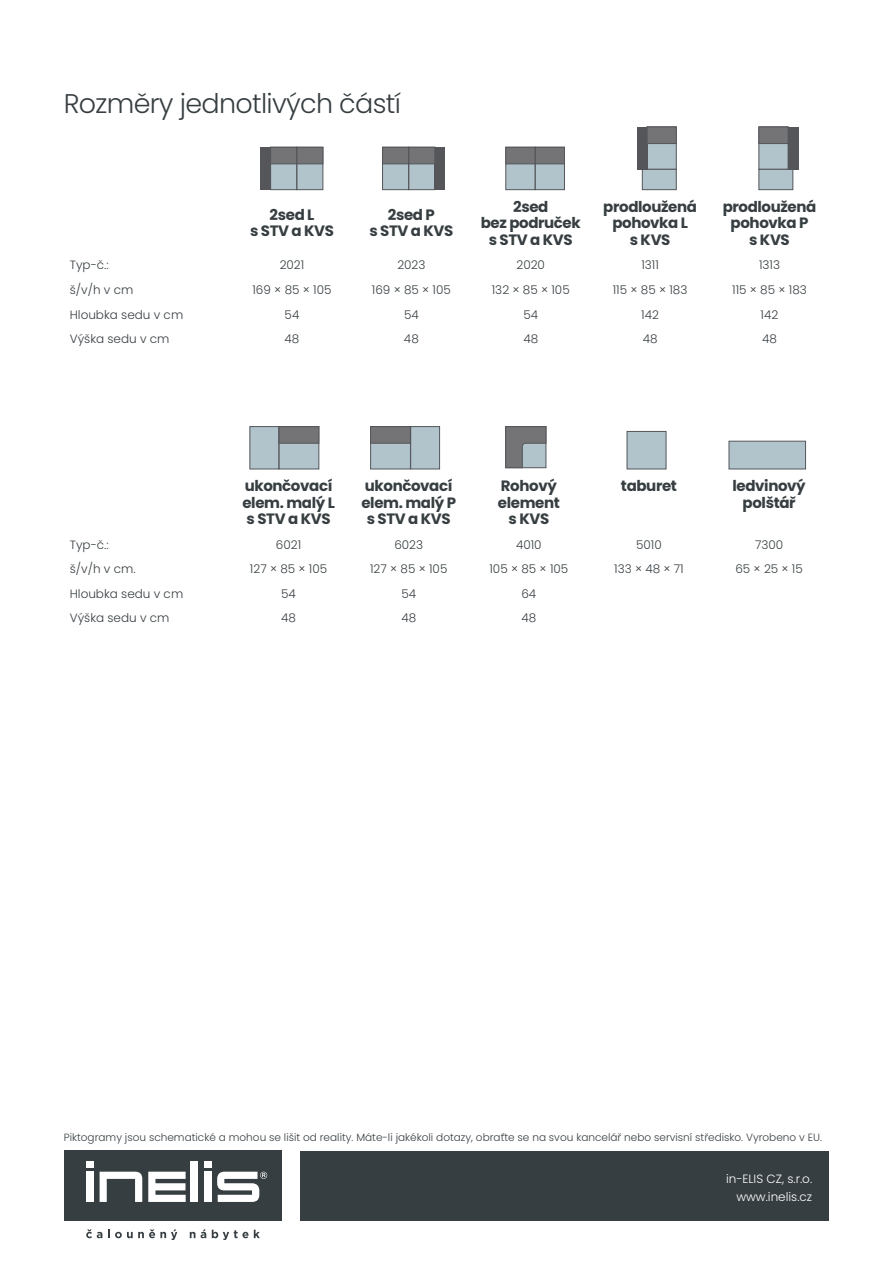
<style>
.page{position:relative;width:893px;height:1263px;background:#fff}
.page>*{position:absolute;margin:0;border:0;box-sizing:border-box;transform-origin:0 0}
.t1{font:300 27px "Poppins";letter-spacing:-.025em;color:#373e41}
.t2{font:700 15px/16.5px "Poppins";letter-spacing:-.025em;color:#373e41;text-align:center}
.t3{font:300 12px "Poppins";color:#373e41}
.t4{font:300 12px/18px "Poppins";color:#fff;text-align:right}
.popisek{font:300 10.5px "Poppins";color:#373e41}
</style>
<div class="page">
<div style="left:64px;top:1151px;width:218px;height:70px;background:#373e41"></div>
<div style="left:86px;top:1172px;width:7px;height:30px;background:#fff"></div>
<svg style="left:100px;top:1172px;width:42px;height:30px"></svg>
<svg style="left:148px;top:1172px;width:38px;height:30px"></svg>
<div style="left:191px;top:1161px;width:7px;height:41px;background:#fff"></div>
<div style="left:204px;top:1172px;width:8px;height:30px;background:#fff"></div>
<div style="left:86px;top:1161px;width:7px;height:6px;background:#fff"></div>
<div style="left:204px;top:1161px;width:8px;height:6px;background:#fff"></div>
<svg style="left:217px;top:1172px;width:50px;height:30px"></svg>
<svg style="left:86px;top:1229px;width:16px;height:9px"></svg>
<svg style="left:108px;top:1229px;width:69px;height:11px"></svg>
<svg style="left:190px;top:1232px;width:5px;height:6px"></svg>
<svg style="left:201px;top:1229px;width:5px;height:9px"></svg>
<svg style="left:212px;top:1230px;width:48px;height:10px"></svg>
<div style="left:300px;top:1151px;width:529px;height:69px;background:#373e41"></div>
<div style="left:279px;top:426px;width:40px;height:43px;background:#b1c3cb;border:1px solid #54565a"></div>
<div style="left:250px;top:426px;width:29px;height:43px;background:#b1c3cb;border:1px solid #54565a"></div>
<div style="left:279px;top:426px;width:40px;height:17px;background:#747477;border:1px solid #54565a"></div>
<div style="left:370px;top:426px;width:41px;height:43px;background:#b1c3cb;border:1px solid #54565a"></div>
<div style="left:410px;top:426px;width:30px;height:43px;background:#b1c3cb;border:1px solid #54565a"></div>
<div style="left:370px;top:426px;width:41px;height:17px;background:#747477;border:1px solid #54565a"></div>
<div style="left:297px;top:147px;width:26px;height:43px;background:#b1c3cb;border:1px solid #54565a"></div>
<div style="left:270px;top:147px;width:27px;height:43px;background:#b1c3cb;border:1px solid #54565a"></div>
<div style="left:261px;top:147px;width:10px;height:43px;background:#54565a"></div>
<div style="left:297px;top:147px;width:26px;height:17px;background:#747477;border:1px solid #54565a"></div>
<div style="left:270px;top:147px;width:27px;height:17px;background:#747477;border:1px solid #54565a"></div>
<div style="left:409px;top:147px;width:26px;height:43px;background:#b1c3cb;border:1px solid #54565a"></div>
<div style="left:382px;top:147px;width:27px;height:43px;background:#b1c3cb;border:1px solid #54565a"></div>
<div style="left:435px;top:147px;width:10px;height:43px;background:#54565a"></div>
<div style="left:409px;top:147px;width:26px;height:17px;background:#747477;border:1px solid #54565a"></div>
<div style="left:382px;top:147px;width:27px;height:17px;background:#747477;border:1px solid #54565a"></div>
<div style="left:535px;top:147px;width:30px;height:43px;background:#b1c3cb;border:1px solid #54565a"></div>
<div style="left:505px;top:147px;width:30px;height:43px;background:#b1c3cb;border:1px solid #54565a"></div>
<div style="left:535px;top:147px;width:30px;height:17px;background:#747477;border:1px solid #54565a"></div>
<div style="left:505px;top:147px;width:30px;height:17px;background:#747477;border:1px solid #54565a"></div>
<div style="left:647px;top:127px;width:29px;height:43px;background:#b1c3cb;border:1px solid #54565a"></div>
<div style="left:642px;top:169px;width:34px;height:21px;background:#b1c3cb;border:1px solid #54565a"></div>
<div style="left:637px;top:127px;width:10px;height:43px;background:#54565a"></div>
<div style="left:647px;top:127px;width:29px;height:17px;background:#747477;border:1px solid #54565a"></div>
<div style="left:759px;top:127px;width:29px;height:43px;background:#b1c3cb"></div>
<div style="left:759px;top:169px;width:34px;height:21px;background:#b1c3cb;border:1px solid #54565a"></div>
<div style="left:788px;top:127px;width:10px;height:43px;background:#54565a"></div>
<div style="left:759px;top:127px;width:29px;height:17px;background:#747477;border:1px solid #54565a"></div>
<svg style="left:505px;top:426px;width:41px;height:42px;background:#83888d"></svg>
<div style="left:627px;top:431px;width:39px;height:38px;background:#b1c3cb;border:1px solid #54565a"></div>
<div style="left:729px;top:441px;width:77px;height:28px;background:#b1c3cb;border:1px solid #54565a"></div>
<h2 class="t1" style="left:64px;top:88px;width:339px">Rozměry jednotlivých částí</h2>
<h3 class="t2" style="left:250px;top:206px;width:86px">2sed L<br>s STV a KVS</h3>
<h3 class="t2" style="left:369px;top:206px;width:86px">2sed P<br>s STV a KVS</h3>
<h3 class="t2" style="left:481px;top:198px;width:101px">2sed<br>bez područek s STV a KVS</h3>
<h3 class="t2" style="left:603px;top:198px;width:95px">prodloužená pohovka L<br>s KVS</h3>
<h3 class="t2" style="left:723px;top:198px;width:95px">prodloužená pohovka P<br>s KVS</h3>
<p class="t3" style="left:70px;top:258px;width:40px">Typ-č.:</p>
<p class="t3" style="left:280px;top:258px;width:26px">2021</p>
<p class="t3" style="left:397px;top:258px;width:30px">2023</p>
<p class="t3" style="left:516px;top:258px;width:30px">2020</p>
<p class="t3" style="left:641px;top:258px;width:19px">1311</p>
<p class="t3" style="left:759px;top:258px;width:23px">1313</p>
<p class="t3" style="left:70px;top:283px;width:65px">š/v/h v cm</p>
<p class="t3" style="left:252px;top:283px;width:81px">169 × 85 × 105</p>
<p class="t3" style="left:372px;top:283px;width:81px">169 × 85 × 105</p>
<p class="t3" style="left:492px;top:283px;width:79px">132 × 85 × 105</p>
<p class="t3" style="left:613px;top:283px;width:76px">115 × 85 × 183</p>
<p class="t3" style="left:732px;top:283px;width:76px">115 × 85 × 183</p>
<p class="t3" style="left:70px;top:307px;width:115px">Hloubka sedu v cm</p>
<p class="t3" style="left:285px;top:307px;width:16px">54</p>
<p class="t3" style="left:404px;top:307px;width:16px">54</p>
<p class="t3" style="left:523px;top:307px;width:16px">54</p>
<p class="t3" style="left:641px;top:307px;width:19px">142</p>
<p class="t3" style="left:761px;top:307px;width:19px">142</p>
<p class="t3" style="left:70px;top:332px;width:101px">Výška sedu v cm</p>
<p class="t3" style="left:285px;top:332px;width:16px">48</p>
<p class="t3" style="left:404px;top:332px;width:16px">48</p>
<p class="t3" style="left:523px;top:332px;width:16px">48</p>
<p class="t3" style="left:643px;top:332px;width:16px">48</p>
<p class="t3" style="left:762px;top:332px;width:16px">48</p>
<h3 class="t2" style="left:242px;top:478px;width:94px;text-align:left">ukončovací elem. malý L s STV a KVS</h3>
<h3 class="t2" style="left:361px;top:478px;width:96px">ukončovací elem. malý P s STV a KVS</h3>
<h3 class="t2" style="left:498px;top:478px;width:63px">Rohový element s KVS</h3>
<h3 class="t2" style="left:621px;top:478px;width:58px">taburet</h3>
<h3 class="t2" style="left:732px;top:478px;width:75px">ledvinový polštář</h3>
<p class="t3" style="left:70px;top:537px;width:40px">Typ-č.:</p>
<p class="t3" style="left:276px;top:537px;width:27px">6021</p>
<p class="t3" style="left:394px;top:537px;width:30px">6023</p>
<p class="t3" style="left:516px;top:537px;width:27px">4010</p>
<p class="t3" style="left:636px;top:537px;width:27px">5010</p>
<p class="t3" style="left:755px;top:537px;width:30px">7300</p>
<p class="t3" style="left:70px;top:562px;width:67px">š/v/h v cm.</p>
<p class="t3" style="left:250px;top:562px;width:79px">127 × 85 × 105</p>
<p class="t3" style="left:370px;top:562px;width:79px">127 × 85 × 105</p>
<p class="t3" style="left:489px;top:562px;width:80px">105 × 85 × 105</p>
<p class="t3" style="left:614px;top:562px;width:71px">133 × 48 × 71</p>
<p class="t3" style="left:735px;top:562px;width:69px">65 × 25 × 15</p>
<p class="t3" style="left:70px;top:587px;width:115px">Hloubka sedu v cm</p>
<p class="t3" style="left:281px;top:587px;width:16px">54</p>
<p class="t3" style="left:401px;top:587px;width:16px">54</p>
<p class="t3" style="left:521px;top:587px;width:16px">64</p>
<p class="t3" style="left:70px;top:611px;width:101px">Výška sedu v cm</p>
<p class="t3" style="left:281px;top:611px;width:16px">48</p>
<p class="t3" style="left:401px;top:611px;width:16px">48</p>
<p class="t3" style="left:521px;top:611px;width:16px">48</p>
<p class="popisek" style="left:64px;top:1132px;width:760px">Piktogramy jsou schematické a mohou se lišit od reality. Máte-li jakékoli dotazy, obraťte se na svou kancelář nebo servisní středisko. Vyrobeno v EU.</p>
<p class="t4" style="left:726px;top:1170px;width:88px">in-ELIS CZ, s.r.o. www.inelis.cz</p>
</div>
